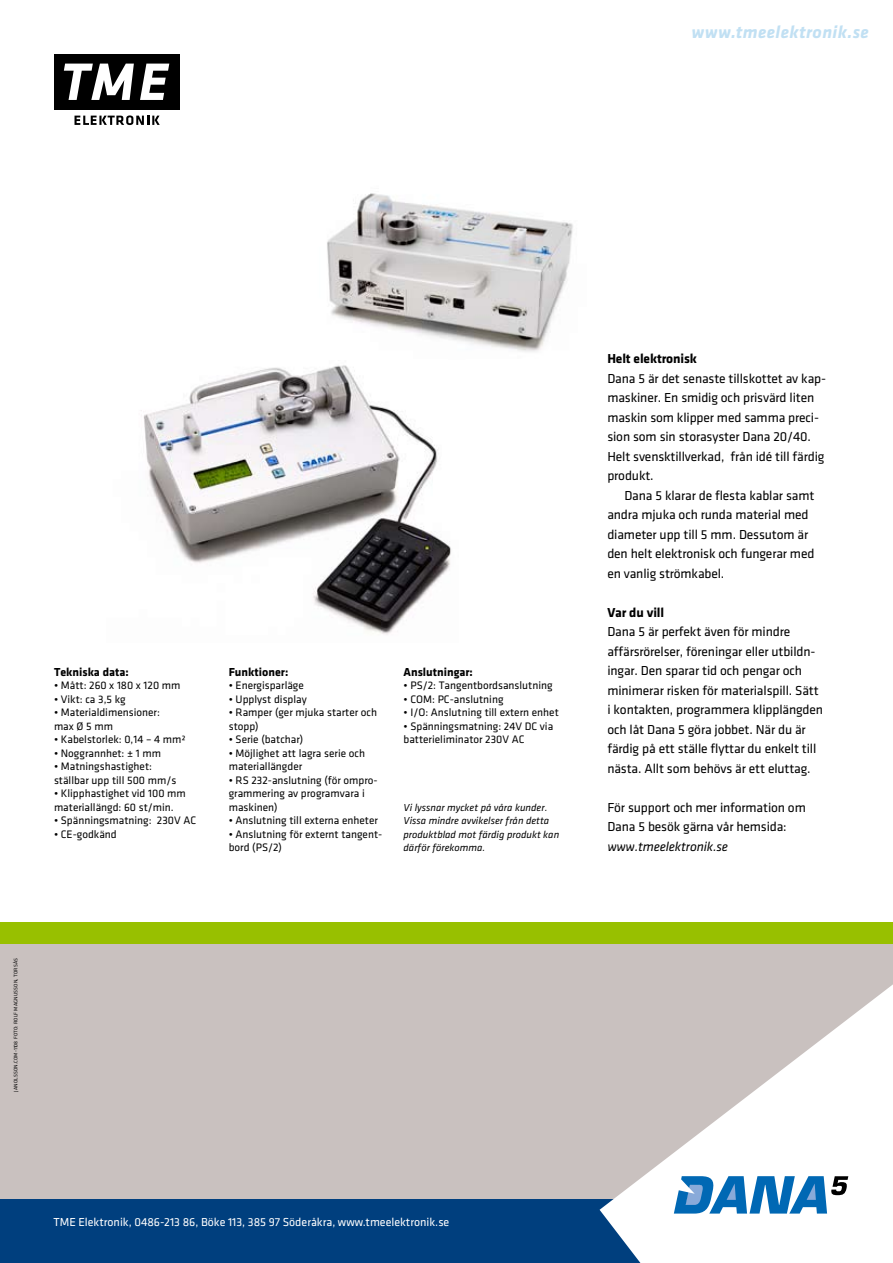
<style>
.page{position:relative;width:893px;height:1263px;background:#fff}
.page>*{position:absolute;margin:0;border:0;box-sizing:border-box;transform-origin:0 0}
.t1{font:italic 700 18px "Klavika";letter-spacing:.02em;color:#c1e0f3}
.t2{font:13.5px/19.5px "Klavika";letter-spacing:-.01em;color:#000}
.t3{font:700 13.5px "Klavika";letter-spacing:-.01em;color:#000}
.t4{font:italic 13.5px "Klavika";letter-spacing:-.01em;color:#000}
.t5{font:12px "Klavika";color:#fff}
.t6{font:700 12px "Klavika";color:#000}
.t7{font:11.25px/13.5px "Klavika";color:#000}
.t8{font:italic 10.5px/13.5px "Klavika";color:#000}
.t9{font:5.25px "Klavika";letter-spacing:.025em;color:#000}
</style>
<div class="page">
<div style="left:0;top:944px;width:893px;height:255px;background:#c9c1bf"></div>
<div style="left:0;top:1199px;width:893px;height:64px;background:#003f7e"></div>
<svg style="left:600px;top:984px;width:293px;height:279px;fill:#fff"></svg>
<div style="left:0;top:923px;width:893px;height:21px;background:#98c000"></div>
<div style="left:54px;top:54px;width:126px;height:56px;background:#000"></div>
<svg style="left:64px;top:64px;width:70px;height:36px"></svg>
<svg style="left:140px;top:64px;width:29px;height:36px"></svg>
<svg style="left:75px;top:115px;width:85px;height:10px"></svg>
<svg style="left:674px;top:1176px;width:174px;height:37px"></svg>
<img style="left:327px;top:193px;width:246px;height:159px">
<img style="left:141px;top:365px;width:310px;height:270px">
<h1 class="t1" style="left:691px;top:22px;width:179px">www.tmeelektronik.se</h1>
<p class="t6" style="left:54px;top:665px;width:76px">Tekniska data:</p>
<p class="t7" style="left:54px;top:679px;width:128px">• Mått: 260 x 180 x 120 mm</p>
<p class="t7" style="left:54px;top:692px;width:73px">• Vikt: ca 3,5 kg</p>
<p class="t7" style="left:54px;top:706px;width:107px">• Materialdimensioner: max Ø 5 mm</p>
<p class="t7" style="left:54px;top:733px;width:133px">• Kabelstorlek: 0,14 – 4 mm²</p>
<p class="t7" style="left:54px;top:746px;width:109px">• Noggrannhet: ± 1 mm</p>
<p class="t7" style="left:54px;top:760px;width:124px">• Matningshastighet: ställbar upp till 500 mm/s</p>
<p class="t7" style="left:54px;top:787px;width:133px">• Klipphastighet vid 100 mm materiallängd: 60 st/min.</p>
<p class="t7" style="left:54px;top:814px;width:144px">• Spänningsmatning: 230V AC</p>
<p class="t7" style="left:54px;top:827px;width:64px">• CE-godkänd</p>
<p class="t6" style="left:229px;top:665px;width:61px">Funktioner:</p>
<p class="t7" style="left:229px;top:679px;width:77px">• Energisparläge</p>
<p class="t7" style="left:229px;top:692px;width:80px">• Upplyst display</p>
<p class="t7" style="left:229px;top:706px;width:150px">• Ramper (ger mjuka starter och stopp)</p>
<p class="t7" style="left:229px;top:733px;width:76px">• Serie (batchar)</p>
<p class="t7" style="left:229px;top:746px;width:138px">• Möjlighet att lagra serie och materiallängder</p>
<p class="t7" style="left:229px;top:773px;width:150px">• RS 232-anslutning (för ompro&shy;grammering av programvara i maskinen)</p>
<p class="t7" style="left:229px;top:814px;width:151px">• Anslutning till externa enheter</p>
<p class="t7" style="left:229px;top:827px;width:155px">• Anslutning för externt tangent&shy;bord (PS/2)</p>
<p class="t6" style="left:404px;top:665px;width:71px">Anslutningar:</p>
<p class="t7" style="left:404px;top:679px;width:151px">• PS/2: Tangentbordsanslutning</p>
<p class="t7" style="left:404px;top:692px;width:102px">• COM: PC-anslutning</p>
<p class="t7" style="left:404px;top:706px;width:157px">• I/O: Anslutning till extern enhet</p>
<p class="t7" style="left:404px;top:719px;width:151px">• Spänningsmatning: 24V DC via batterieliminator 230V AC</p>
<p class="t8" style="left:404px;top:801px;width:157px">Vi lyssnar mycket på våra kunder.<br>Vissa mindre avvikelser från detta produktblad mot färdig produkt kan därför förekomma.</p>
<p class="t9" style="left:13px;top:1092px;width:135px;rotate:-90deg">JANOLSSON.COM-1108 FOTO: ROLF MAGNUSSON, TORSÅS</p>
<p class="t3" style="left:607px;top:351px;width:91px">Helt elektronisk</p>
<p class="t2" style="left:607px;top:369px;width:220px">Dana 5 är det senaste tillskottet av kap&shy;maskiner. En smidig och prisvärd liten maskin som klipper med samma preci&shy;sion som sin storasyster Dana 20/40.<br>Helt svensktillverkad, från idé till färdig produkt.</p>
<p class="t2" style="left:607px;top:486px;width:209px;text-indent:17px">Dana 5 klarar de flesta kablar samt andra mjuka och runda material med diameter upp till 5 mm. Dessutom är den helt elektronisk och fungerar med en vanlig strömkabel.</p>
<p class="t3" style="left:607px;top:605px;width:58px">Var du vill</p>
<p class="t2" style="left:607px;top:622px;width:217px">Dana 5 är perfekt även för mindre affärsrörelser, föreningar eller utbildn&shy;ingar. Den sparar tid och pengar och minimerar risken för materialspill. Sätt i kontakten, programmera klipplängden och låt Dana 5 göra jobbet. När du är färdig på ett ställe flyttar du enkelt till nästa. Allt som behövs är ett eluttag.</p>
<p class="t2" style="left:607px;top:797px;width:200px">För support och mer information om<br>Dana 5 besök gärna vår hemsida:</p>
<p class="t4" style="left:607px;top:839px;width:122px">www.tmeelektronik.se</p>
<p class="t5" style="left:54px;top:1216px;width:397px">TME Elektronik, 0486-213 86, Böke 113, 385 97 Söderåkra, www.tmeelektronik.se</p>
</div>
